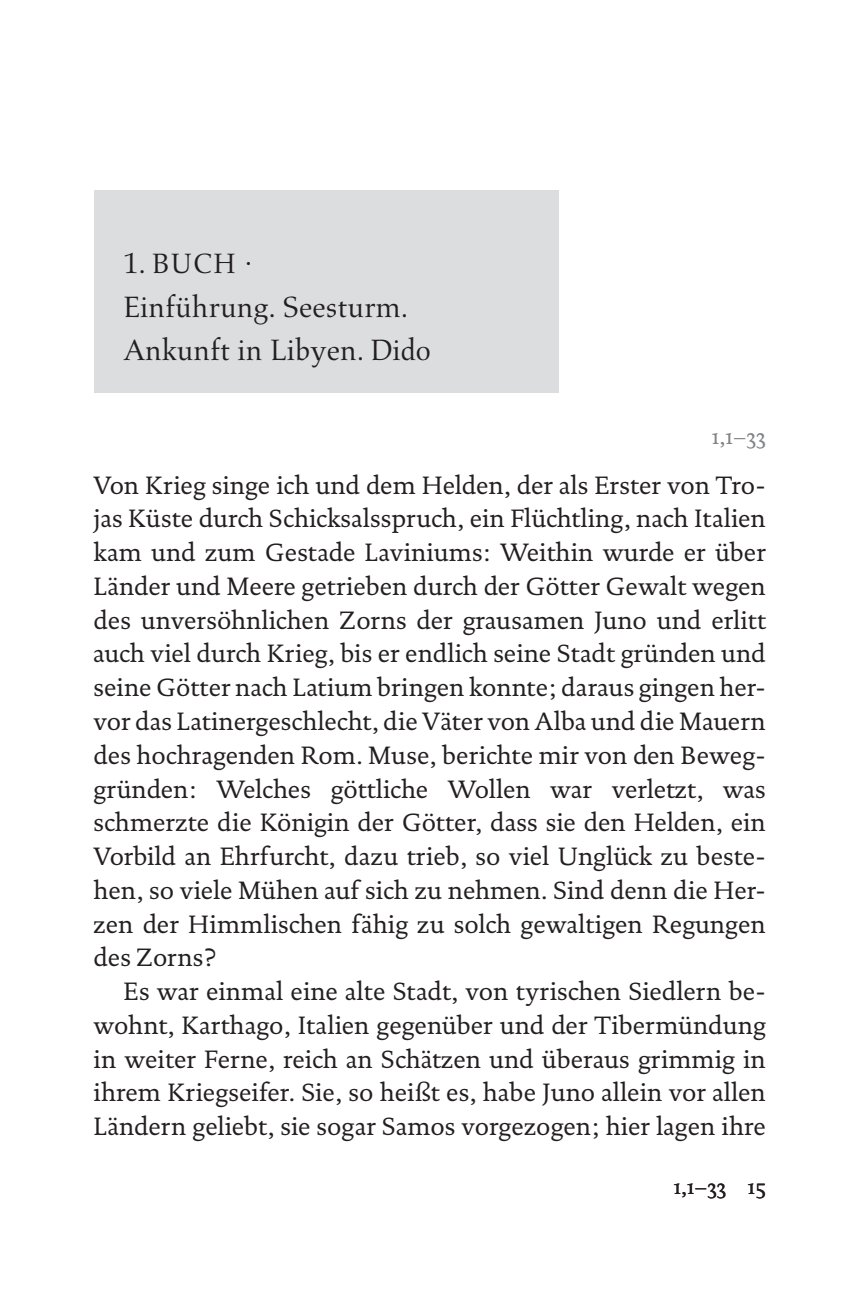
<style>
.page{position:relative;width:868px;height:1310px;background:#fff}
.page>*{position:absolute;margin:0;border:0;box-sizing:border-box;transform-origin:0 0}
.t1{font:30px/43.5px "Aldus LT";color:#231f20}
.t2{font:28.5px "Aldus LT";color:#231f20}
.t3{font:25.5px/33.9px "Documenta 130408";color:#231f20;text-align:justify}
.t4{font:22.5px "Documenta 130408";color:#808285}
.t5{font:21.6px "Documenta 130408";color:#231f20}
.s1{font-size:30px}
</style>
<div class="page">
<div style="left:94px;top:190px;width:464px;height:202px;background:#dcdddf"></div>
<p class="t2" style="left:123px;top:248px;width:130px"><span class="s1">1.</span> BUCH <span class="s1">·</span></p>
<p class="t1" style="left:123px;top:285px;width:309px">Einführung. Seesturm.<br>Ankunft in Libyen. Dido</p>
<p class="t4" style="left:711px;top:419px;width:56px">1,1–33</p>
<p class="t3" style="left:94px;top:467px;width:674px">Von Krieg singe ich und dem Helden, der als Erster von Tro&shy;jas Küste durch Schicksalsspruch, ein Flüchtling, nach Italien kam und zum Gestade Laviniums: Weithin wurde er über Länder und Meere getrieben durch der Götter Gewalt wegen des unversöhnlichen Zorns der grausamen Juno und erlitt auch viel durch Krieg, bis er endlich seine Stadt gründen und seine Götter nach Latium bringen konnte; daraus gingen her&shy;vor das Latinergeschlecht, die Väter von Alba und die Mauern des hochragenden Rom. Muse, berichte mir von den Beweg&shy;gründen: Welches göttliche Wollen war verletzt, was schmerzte die Königin der Götter, dass sie den Helden, ein Vorbild an Ehrfurcht, dazu trieb, so viel Unglück zu beste&shy;hen, so viele Mühen auf sich zu nehmen. Sind denn die Her&shy;zen der Himmlischen fähig zu solch gewaltigen Regungen des Zorns?</p>
<p class="t3" style="left:94px;top:973px;width:673px;text-indent:30px">Es war einmal eine alte Stadt, von tyrischen Siedlern be&shy;wohnt, Karthago, Italien gegenüber und der Tibermündung in weiter Ferne, reich an Schätzen und überaus grimmig in ihrem Kriegseifer. Sie, so heißt es, habe Juno allein vor allen Ländern geliebt, sie sogar Samos vorgezogen; hier lagen ihre</p>
<p class="t5" style="left:673px;top:1170px;width:93px">1,1–33 15</p>
</div>
